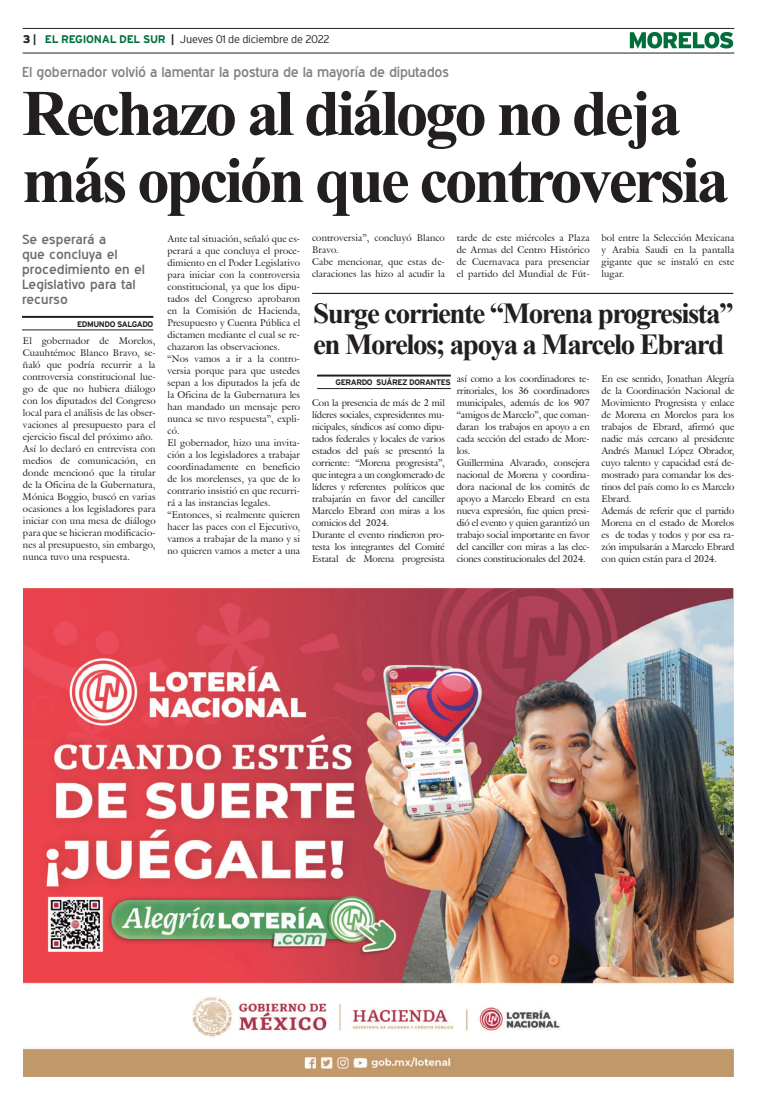
<style>
.page{position:relative;width:757px;height:1106px;background:#fff}
.page>*{position:absolute;margin:0;border:0;box-sizing:border-box;transform-origin:0 0}
.t1{font:700 65px/67px "Times New Roman";letter-spacing:-.05em;color:#231f20}
.t2{font:700 29px/31px "Times New Roman";letter-spacing:-.05em;color:#231f20}
.t3{font:14px "Blue Highway";letter-spacing:-.015em;color:#808285;scale:1.05 1}
.t4{font:13px/15px "Blue Highway";color:#6c6d70;scale:1.1 1}
.t5{font:300 11px "Interstate";letter-spacing:-.025em;color:#231f20}
.t6{font:9.5px/12px "Galliard IT Cby BT";letter-spacing:.015em;color:#231f20}
.t7{font:9.5px/12px "Galliard IT Cby BT";letter-spacing:-.01em;color:#231f20}
.t8{font:700 8px "Interstate";letter-spacing:-.05em;color:#231f20}
.s1{font-weight:900}
.s2{font-weight:700}
.s3{font-weight:700;color:#006f3c}
</style>
<div class="page">
<hr style="left:23px;top:28px;width:711px;height:1px;background:#231f20">
<hr style="left:23px;top:53px;width:711px;height:1px;background:#231f20">
<svg style="left:630px;top:32px;width:103px;height:17px"></svg>
<hr style="left:22px;top:316px;width:131px;height:2px;background:#231f20">
<hr style="left:22px;top:329px;width:131px;height:1px;background:#231f20">
<hr style="left:317px;top:374px;width:134px;height:2px;background:#231f20">
<hr style="left:317px;top:388px;width:134px;height:1px;background:#231f20">
<hr style="left:312px;top:293px;width:421px;height:1px;background:#000">
<img style="left:23px;top:588px;width:711px;height:488px">
<p class="t5" style="left:23px;top:33px;width:308px"><span class="s1">3</span> <span class="s2">|</span> <span class="s3">EL REGIONAL DEL SUR</span> <span class="s2">|</span> Jueves 01 de diciembre de 2022</p>
<h3 class="t3" style="left:22px;top:64px;width:408px">El gobernador volvió a lamentar la postura de la mayoría de diputados</h3>
<h1 class="t1" style="left:22px;top:78px;width:708px">Rechazo al diálogo no deja más opción que controversia</h1>
<h3 class="t4" style="left:22px;top:232px;width:113px">Se esperará a<br>que concluya el procedimiento en el<br>Legislativo para tal recurso</h3>
<p class="t8" style="left:77px;top:319px;width:78px">EDMUNDO SALGADO</p>
<p class="t6" style="left:312px;top:231px;width:134px">controversia”, concluyó Blanco<br>Bravo.<br>Cabe mencionar, que estas de&shy;claraciones las hizo al acudir la</p>
<p class="t6" style="left:457px;top:231px;width:134px;text-align:justify">tarde de este miércoles a Plaza de Armas del Centro Histórico de Cuernavaca para presenciar el partido del Mundial de Fút-</p>
<p class="t6" style="left:601px;top:231px;width:134px;text-align:justify">bol entre la Selección Mexicana y Arabia Saudi en la pantalla gigante que se instaló en este lugar.</p>
<h2 class="t2" style="left:313px;top:297px;width:422px">Surge corriente “Morena progresista” en Morelos; apoya a Marcelo Ebrard</h2>
<p class="t8" style="left:336px;top:378px;width:117px">GERARDO SUÁREZ DORANTES</p>
<p class="t6" style="left:168px;top:232px;width:134px">Ante tal situación, señaló que es&shy;perará a que concluya el proce&shy;dimiento en el Poder Legislativo para iniciar con la controversia constitucional, ya que los dipu&shy;tados del Congreso aprobaron en la Comisión de Hacienda,<br>Presupuesto y Cuenta Pública el dictamen mediante el cual se re&shy;chazaron las observaciones. “Nos vamos a ir a la contro&shy;versia porque para que ustedes sepan a los diputados la jefa de la Oficina de la Gubernatura les han mandado un mensaje pero nunca se tuvo respuesta”, expli&shy;có.<br>El gobernador, hizo una invita&shy;ción a los legisladores a trabajar coordinadamente en beneficio de los morelenses, ya que de lo contrario insistió en que recurri&shy;rá a las instancias legales. “Entonces, si realmente quieren hacer las paces con el Ejecutivo, vamos a trabajar de la mano y si no quieren vamos a meter a una</p>
<p class="t6" style="left:23px;top:335px;width:134px">El gobernador de Morelos,<br>Cuauhtémoc Blanco Bravo, se&shy;ñaló que podría recurrir a la controversia constitucional lue&shy;go de que no hubiera diálogo con los diputados del Congreso local para el análisis de las obser&shy;vaciones al presupuesto para el ejercicio fiscal del próximo año.<br>Así lo declaró en entrevista con medios de comunicación, en donde mencionó que la titular de la Oficina de la Gubernatura,<br>Mónica Boggio, buscó en varias ocasiones a los legisladores para iniciar con una mesa de diálogo para que se hicieran modificacio&shy;nes al presupuesto, sin embargo, nunca tuvo una respuesta.</p>
<p class="t7" style="left:457px;top:372px;width:134px">así como a los coordinadores te&shy;rritoriales, los 36 coordinadores municipales, además de los 907 “amigos de Marcelo”, que coman&shy;daran los trabajos en apoyo a en cada sección del estado de More&shy;los.<br>Guillermina Alvarado, consejera nacional de Morena y coordina&shy;dora nacional de los comités de apoyo a Marcelo Ebrard en esta nueva expresión, fue quien presi&shy;dió el evento y quien garantizó un trabajo social importante en favor del canciller con miras a las elec&shy;ciones constitucionales del 2024.</p>
<p class="t7" style="left:601px;top:372px;width:134px">En ese sentido, Jonathan Alegría de la Coordinación Nacional de<br>Movimiento Progresista y enlace de Morena en Morelos para los trabajos de Ebrard, afirmó que nadie más cercano al presidente<br>Andrés Manuel López Obrador, cuyo talento y capacidad está de&shy;mostrado para comandar los des&shy;tinos del país como lo es Marcelo<br>Ebrard.<br>Además de referir que el partido<br>Morena en el estado de Morelos es de todas y todos y por esa ra&shy;zón impulsarán a Marcelo Ebrard con quien están para el 2024.</p>
<p class="t7" style="left:312px;top:396px;width:134px">Con la presencia de más de 2 mil líderes sociales, expresidentes mu&shy;nicipales, síndicos así como dipu&shy;tados federales y locales de varios estados del país se presentó la corriente: “Morena progresista”, que integra a un conglomerado de líderes y referentes políticos que trabajarán en favor del canciller<br>Marcelo Ebrard con miras a los comicios del 2024.<br>Durante el evento rindieron pro&shy;testa los integrantes del Comité<br>Estatal de Morena progresista</p>
</div>
